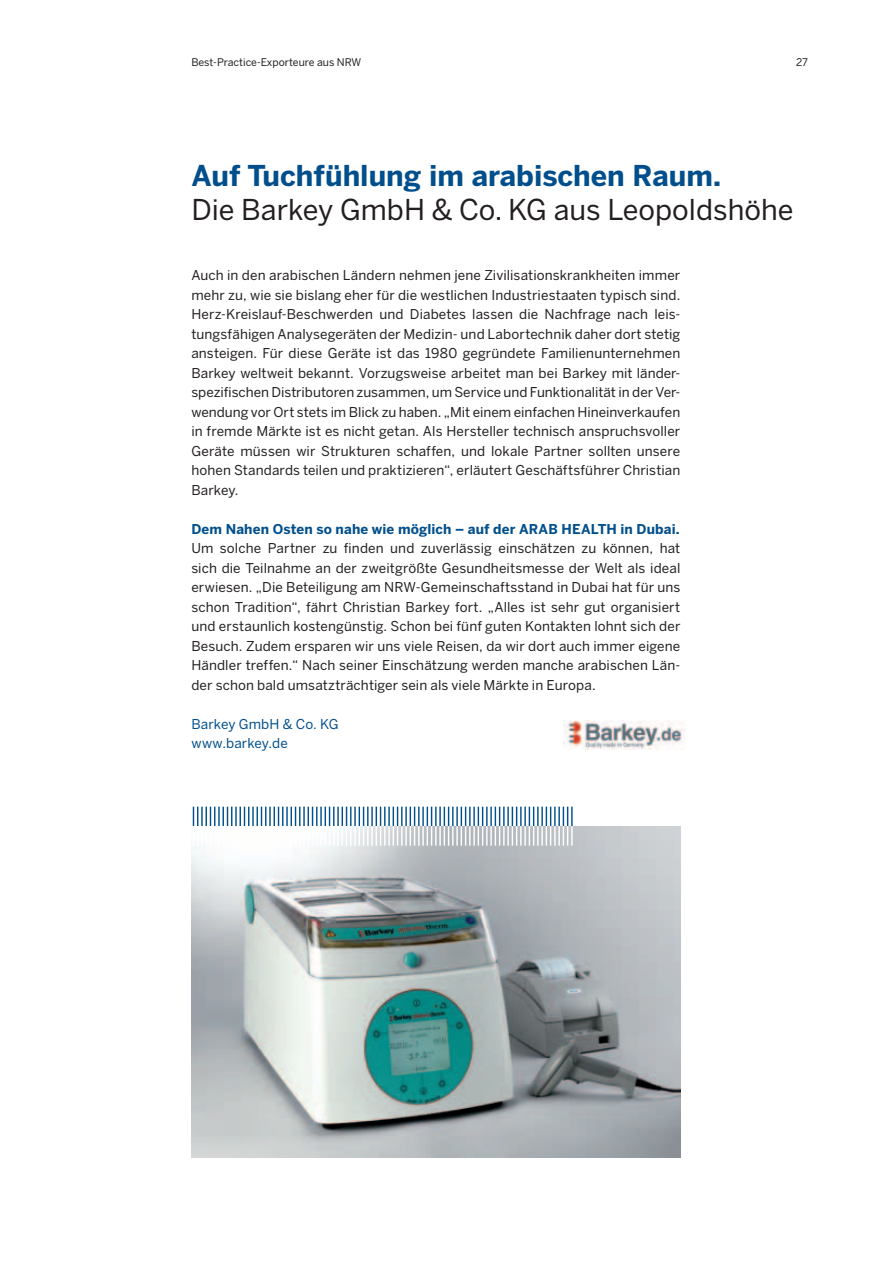
<style>
.page{position:relative;width:893px;height:1263px;background:#fff}
.page>*{position:absolute;margin:0;border:0;box-sizing:border-box;transform-origin:0 0}
.t1{font:28.5px "Benton Sans";color:#231f20}
.t2{font:700 28.5px "Benton Sans";color:#004f8c}
.t3{font:13.5px/19.5px "Benton Sans";letter-spacing:.01em;color:#231f20;text-align:justify}
.t4{font:700 13.5px "Benton Sans";letter-spacing:.01em;color:#004f8c}
.t5{font:13.5px/19.5px "Benton Sans";letter-spacing:.01em;color:#004f8c}
.t6{font:10.5px "Benton Sans";color:#231f20}
</style>
<div class="page">
<img style="left:191px;top:826px;width:489px;height:332px">
<svg style="left:193px;top:807px;width:380px;height:39px"></svg>
<hr style="left:571px;top:826px;width:2px;height:20px;background:#fff">
<img style="left:564px;top:720px;width:121px;height:30px">
<p class="t6" style="left:191px;top:56px;width:172px">Best-Practice-Exporteure aus NRW</p>
<p class="t6" style="left:796px;top:56px;width:13px">27</p>
<h1 class="t2" style="left:191px;top:158px;width:531px">Auf Tuchfühlung im arabischen Raum.</h1>
<h1 class="t1" style="left:191px;top:193px;width:604px">Die Barkey GmbH &amp; Co. KG aus Leopoldshöhe</h1>
<p class="t3" style="left:191px;top:265px;width:491px">Auch in den arabischen Ländern nehmen jene Zivilisationskrankheiten immer mehr zu, wie sie bislang eher für die westlichen Industriestaaten typisch sind.<br>Herz-Kreislauf-Beschwerden und Diabetes lassen die Nachfrage nach leis&shy;tungsfähigen Analysegeräten der Medizin- und Labortechnik daher dort stetig ansteigen. Für diese Geräte ist das 1980 gegründete Familienunternehmen Barkey weltweit bekannt. Vorzugsweise arbeitet man bei Barkey mit länder&shy;spezifischen Distributoren zusammen, um Service und Funktionalität in der Ver&shy;wendung vor Ort stets im Blick zu haben. „Mit einem einfachen Hineinverkaufen in fremde Märkte ist es nicht getan. Als Hersteller technisch anspruchsvoller Geräte müssen wir Strukturen schaffen, und lokale Partner sollten unsere hohen Standards teilen und praktizieren“, erläutert Geschäftsführer Christian Barkey.</p>
<p class="t4" style="left:191px;top:521px;width:490px">Dem Nahen Osten so nahe wie möglich – auf der ARAB HEALTH in Dubai.</p>
<p class="t3" style="left:191px;top:538px;width:491px">Um solche Partner zu finden und zuverlässig einschätzen zu können, hat sich die Teilnahme an der zweitgrößte Gesundheitsmesse der Welt als ideal erwiesen. „Die Beteiligung am NRW-Gemeinschaftsstand in Dubai hat für uns schon Tradition“, fährt Christian Barkey fort. „Alles ist sehr gut organisiert und erstaunlich kostengünstig. Schon bei fünf guten Kontakten lohnt sich der Besuch. Zudem ersparen wir uns viele Reisen, da wir dort auch immer eigene Händler treffen.“ Nach seiner Einschätzung werden manche arabischen Län&shy;der schon bald umsatzträchtiger sein als viele Märkte in Europa.</p>
<p class="t5" style="left:191px;top:714px;width:149px">Barkey GmbH &amp; Co. KG www.barkey.de</p>
</div>
